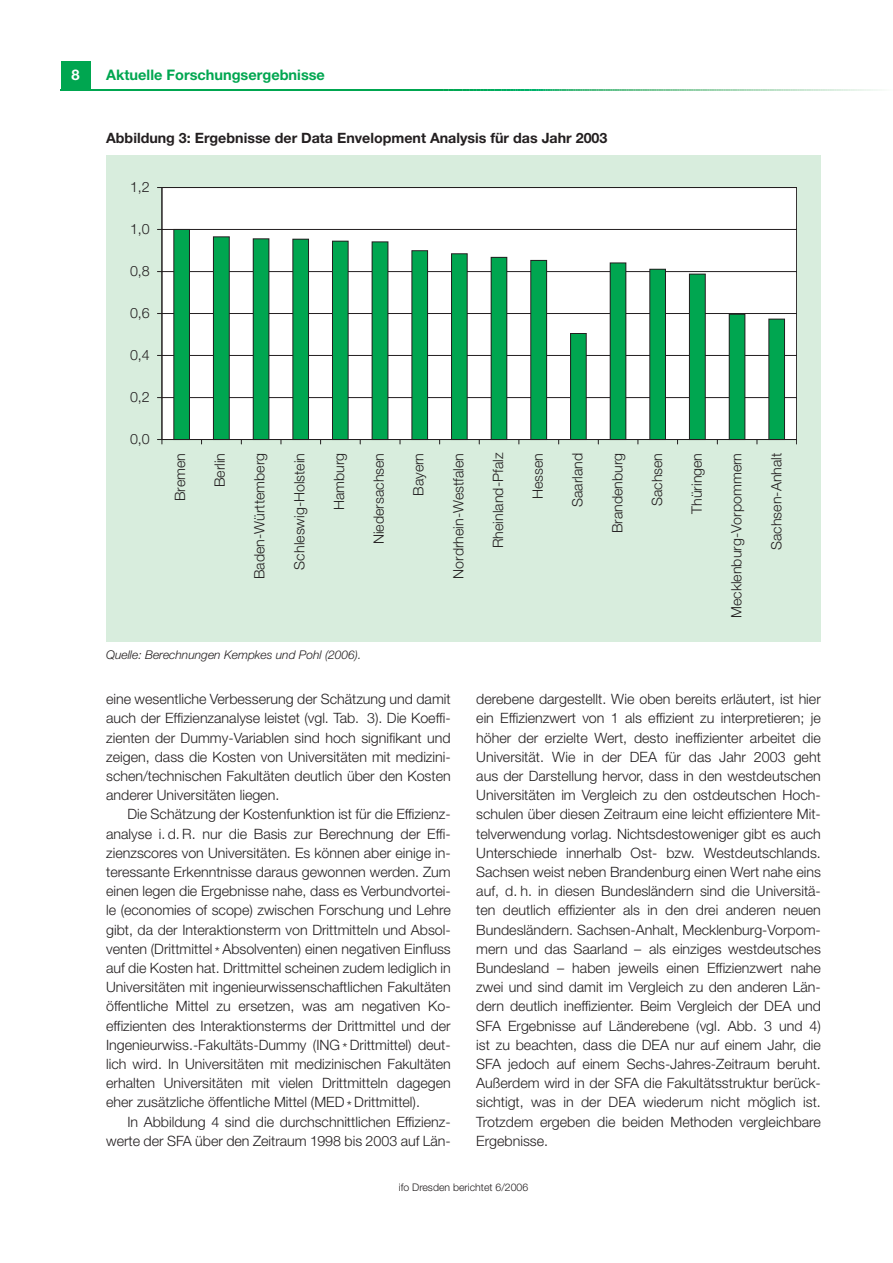
<style>
.page{position:relative;width:893px;height:1263px;background:#fff}
.page>*{position:absolute;margin:0;border:0;box-sizing:border-box;transform-origin:0 0}
.t1{font:700 14.7px "Helvetica Neue";color:#fff}
.t2{font:700 14.55px "Helvetica Neue";color:#00a650}
.t3{font:300 14.25px/19.2px "Helvetica Neue";color:#231f20;text-align:justify}
.t4{font:700 14.25px "Helvetica Neue";color:#231f20}
.t5{font:italic 300 12px "Helvetica Neue";color:#231f20}
.t6{font:300 10.5px "Helvetica Neue";color:#231f20}
</style>
<div class="page">
<div style="left:61px;top:61px;width:30px;height:30px;background:#00a650"></div>
<hr style="left:61px;top:89px;width:382px;height:2px;background:#00a650">
<svg style="left:443px;top:89px;width:437px;height:2px"></svg>
<div style="left:106px;top:155px;width:714px;height:487px;background:#d8eddd"></div>
<svg style="left:157px;top:187px;width:640px;height:258px;background:#b0dac4"></svg>
<p class="t1" style="left:72px;top:70px;width:10px">8</p>
<p class="t2" style="left:106px;top:70px;width:220px">Aktuelle Forschungsergebnisse</p>
<p class="t4" style="left:106px;top:133px;width:503px">Abbildung 3: Ergebnisse der Data Envelopment Analysis für das Jahr 2003</p>
<p class="t3" style="left:130px;top:179px;width:21px">1,2</p>
<p class="t3" style="left:130px;top:221px;width:21px">1,0</p>
<p class="t3" style="left:130px;top:263px;width:21px">0,8</p>
<p class="t3" style="left:130px;top:305px;width:21px">0,6</p>
<p class="t3" style="left:130px;top:347px;width:21px">0,4</p>
<p class="t3" style="left:130px;top:389px;width:21px">0,2</p>
<p class="t3" style="left:130px;top:431px;width:21px">0,0</p>
<p class="t3" style="left:172px;top:501px;width:50px;rotate:-90deg">Bremen</p>
<p class="t3" style="left:211px;top:487px;width:36px;rotate:-90deg">Berlin</p>
<p class="t3" style="left:251px;top:579px;width:128px;rotate:-90deg">Baden-Württemberg</p>
<p class="t3" style="left:291px;top:570px;width:118px;rotate:-90deg">Schleswig-Holstein</p>
<p class="t3" style="left:331px;top:510px;width:59px;rotate:-90deg">Hamburg</p>
<p class="t3" style="left:370px;top:544px;width:93px;rotate:-90deg">Niedersachsen</p>
<p class="t3" style="left:410px;top:496px;width:45px;rotate:-90deg">Bayern</p>
<p class="t3" style="left:450px;top:579px;width:127px;rotate:-90deg">Nordrhein-Westfalen</p>
<p class="t3" style="left:490px;top:548px;width:97px;rotate:-90deg">Rheinland-Pfalz</p>
<p class="t3" style="left:529px;top:499px;width:48px;rotate:-90deg">Hessen</p>
<p class="t3" style="left:569px;top:507px;width:56px;rotate:-90deg">Saarland</p>
<p class="t3" style="left:609px;top:533px;width:82px;rotate:-90deg">Brandenburg</p>
<p class="t3" style="left:648px;top:506px;width:55px;rotate:-90deg">Sachsen</p>
<p class="t3" style="left:768px;top:550px;width:99px;rotate:-90deg">Sachsen-Anhalt</p>
<p class="t3" style="left:688px;top:514px;width:62px;rotate:-90deg">Thüringen</p>
<p class="t3" style="left:728px;top:618px;width:167px;rotate:-90deg">Mecklenburg-Vorpommern</p>
<p class="t5" style="left:106px;top:650px;width:257px">Quelle: Berechnungen Kempkes und Pohl (2006).</p>
<p class="t3" style="left:106px;top:691px;width:346px">eine wesentliche Verbesserung der Schätzung und damit auch der Effizienzanalyse leistet (vgl. Tab. 3). Die Koeffi&shy;zienten der Dummy-Variablen sind hoch signifikant und zeigen, dass die Kosten von Universitäten mit medizini&shy;schen/technischen Fakultäten deutlich über den Kosten anderer Universitäten liegen.</p>
<p class="t3" style="left:106px;top:806px;width:346px;text-indent:21px">Die Schätzung der Kostenfunktion ist für die Effizienz&shy;analyse i. d. R. nur die Basis zur Berechnung der Effi&shy;zienzscores von Universitäten. Es können aber einige in&shy;teressante Erkenntnisse daraus gewonnen werden. Zum einen legen die Ergebnisse nahe, dass es Verbundvortei&shy;le (economies of scope) zwischen Forschung und Lehre gibt, da der Interaktionsterm von Drittmitteln und Absol&shy;venten (Drittmittel * Absolventen) einen negativen Einfluss auf die Kosten hat. Drittmittel scheinen zudem lediglich in Universitäten mit ingenieurwissenschaftlichen Fakultäten öffentliche Mittel zu ersetzen, was am negativen Ko&shy;effizienten des Interaktionsterms der Drittmittel und der Ingenieurwiss.-Fakultäts-Dummy (ING * Drittmittel) deut&shy;lich wird. In Universitäten mit medizinischen Fakultäten erhalten Universitäten mit vielen Drittmitteln dagegen eher zusätzliche öffentliche Mittel (MED * Drittmittel).</p>
<p class="t3" style="left:106px;top:1113px;width:346px;text-align:right">In Abbildung 4 sind die durchschnittlichen Effizienz&shy;werte der SFA über den Zeitraum 1998 bis 2003 auf Län-</p>
<p class="t3" style="left:476px;top:691px;width:346px">derebene dargestellt. Wie oben bereits erläutert, ist hier ein Effizienzwert von 1 als effizient zu interpretieren; je höher der erzielte Wert, desto ineffizienter arbeitet die Universität. Wie in der DEA für das Jahr 2003 geht aus der Darstellung hervor, dass in den westdeutschen Universitäten im Vergleich zu den ostdeutschen Hoch&shy;schulen über diesen Zeitraum eine leicht effizientere Mit&shy;telverwendung vorlag. Nichtsdestoweniger gibt es auch Unterschiede innerhalb Ost- bzw. Westdeutschlands.<br>Sachsen weist neben Brandenburg einen Wert nahe eins auf, d. h. in diesen Bundesländern sind die Universitä&shy;ten deutlich effizienter als in den drei anderen neuen Bundesländern. Sachsen-Anhalt, Mecklenburg-Vorpom&shy;mern und das Saarland – als einziges westdeutsches Bundesland – haben jeweils einen Effizienzwert nahe zwei und sind damit im Vergleich zu den anderen Län&shy;dern deutlich ineffizienter. Beim Vergleich der DEA und SFA Ergebnisse auf Länderebene (vgl. Abb. 3 und 4) ist zu beachten, dass die DEA nur auf einem Jahr, die SFA jedoch auf einem Sechs-Jahres-Zeitraum beruht.<br>Außerdem wird in der SFA die Fakultätsstruktur berück&shy;sichtigt, was in der DEA wiederum nicht möglich ist.<br>Trotzdem ergeben die beiden Methoden vergleichbare Ergebnisse.</p>
<p class="t6" style="left:399px;top:1184px;width:131px">ifo Dresden berichtet 6/2006</p>
</div>
